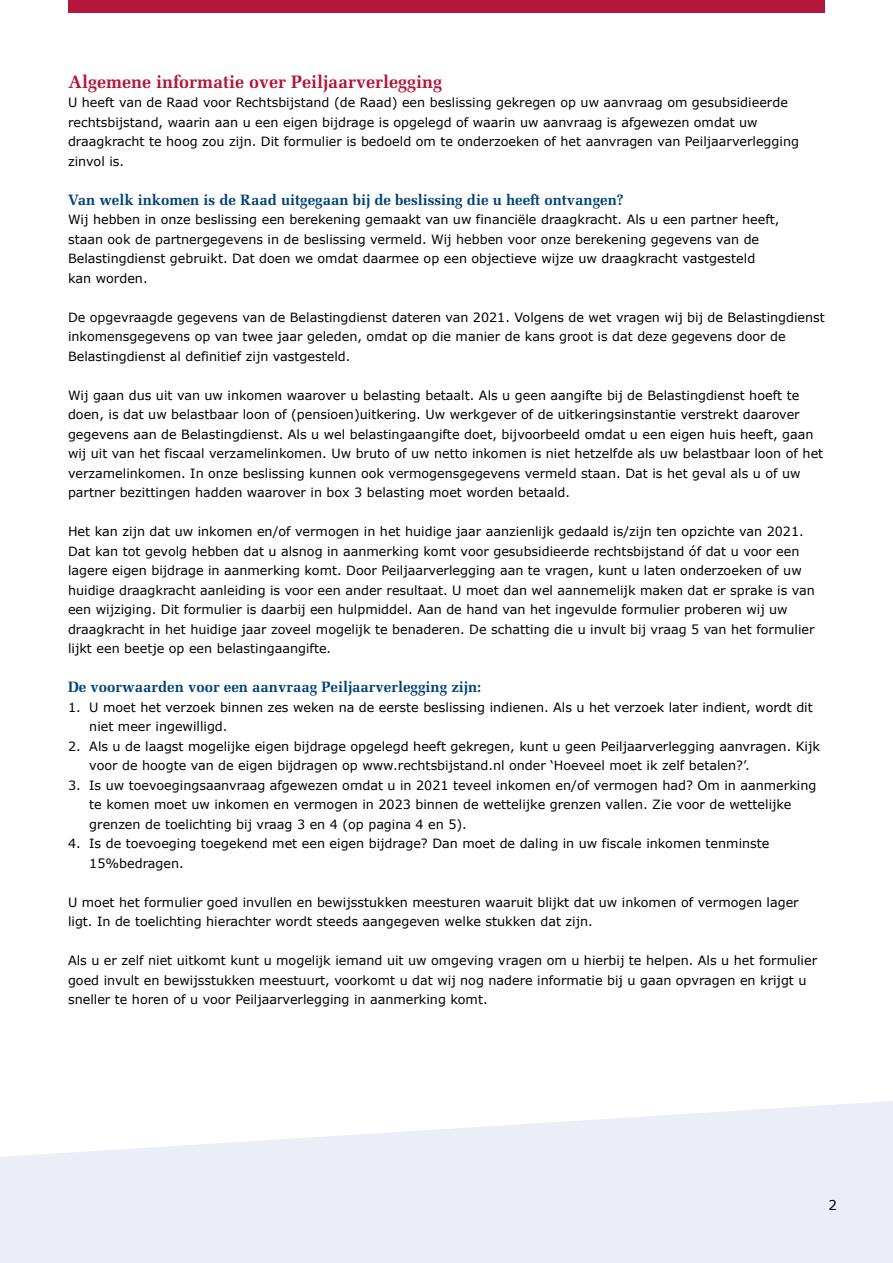
<style>
.page{position:relative;width:893px;height:1263px;background:#fff}
.page>*{position:absolute;margin:0;border:0;box-sizing:border-box;transform-origin:0 0}
.t1{font:700 18px "Melior LT Std";color:#b4163c}
.t2{font:700 15px "Melior LT Std";color:#004379}
.t3{font:13.5px "Verdana";color:#000}
.t4{font:12.75px/19.5px "Verdana";color:#000}
</style>
<div class="page">
<svg style="left:0;top:1101px;width:893px;height:162px;fill:#ebeef6"></svg>
<div style="left:68px;top:0;width:757px;height:13px;background:#b4163c"></div>
<h1 class="t1" style="left:68px;top:71px;width:375px">Algemene informatie over Peiljaarverlegging</h1>
<p class="t4" style="left:68px;top:93px;width:732px">U heeft van de Raad voor Rechtsbijstand (de Raad) een beslissing gekregen op uw aanvraag om gesubsidieerde rechtsbijstand, waarin aan u een eigen bijdrage is opgelegd of waarin uw aanvraag is afgewezen omdat uw draagkracht te hoog zou zijn. Dit formulier is bedoeld om te onderzoeken of het aanvragen van Peiljaarverlegging zinvol is.</p>
<p class="t2" style="left:68px;top:190px;width:557px">Van welk inkomen is de Raad uitgegaan bij de beslissing die u heeft ontvangen?</p>
<p class="t4" style="left:68px;top:210px;width:713px">Wij hebben in onze beslissing een berekening gemaakt van uw financiële draagkracht. Als u een partner heeft, staan ook de partnergegevens in de beslissing vermeld. Wij hebben voor onze berekening gegevens van de Belastingdienst gebruikt. Dat doen we omdat daarmee op een objectieve wijze uw draagkracht vastgesteld kan worden.</p>
<p class="t4" style="left:68px;top:307px;width:758px">De opgevraagde gegevens van de Belastingdienst dateren van 2021. Volgens de wet vragen wij bij de Belastingdienst inkomensgegevens op van twee jaar geleden, omdat op die manier de kans groot is dat deze gegevens door de<br>Belastingdienst al definitief zijn vastgesteld.</p>
<p class="t4" style="left:68px;top:385px;width:757px">Wij gaan dus uit van uw inkomen waarover u belasting betaalt. Als u geen aangifte bij de Belastingdienst hoeft te doen, is dat uw belastbaar loon of (pensioen)uitkering. Uw werkgever of de uitkeringsinstantie verstrekt daarover gegevens aan de Belastingdienst. Als u wel belastingaangifte doet, bijvoorbeeld omdat u een eigen huis heeft, gaan wij uit van het fiscaal verzamelinkomen. Uw bruto of uw netto inkomen is niet hetzelfde als uw belastbaar loon of het verzamelinkomen. In onze beslissing kunnen ook vermogensgegevens vermeld staan. Dat is het geval als u of uw partner bezittingen hadden waarover in box 3 belasting moet worden betaald.</p>
<p class="t4" style="left:68px;top:522px;width:748px">Het kan zijn dat uw inkomen en/of vermogen in het huidige jaar aanzienlijk gedaald is/zijn ten opzichte van 2021.<br>Dat kan tot gevolg hebben dat u alsnog in aanmerking komt voor gesubsidieerde rechtsbijstand óf dat u voor een lagere eigen bijdrage in aanmerking komt. Door Peiljaarverlegging aan te vragen, kunt u laten onderzoeken of uw huidige draagkracht aanleiding is voor een ander resultaat. U moet dan wel aannemelijk maken dat er sprake is van een wijziging. Dit formulier is daarbij een hulpmiddel. Aan de hand van het ingevulde formulier proberen wij uw draagkracht in het huidige jaar zoveel mogelijk te benaderen. De schatting die u invult bij vraag 5 van het formulier lijkt een beetje op een belastingaangifte.</p>
<p class="t2" style="left:68px;top:678px;width:415px">De voorwaarden voor een aanvraag Peiljaarverlegging zijn:</p>
<p class="t4" style="left:89px;top:697px;width:725px;text-indent:-21px">1. U moet het verzoek binnen zes weken na de eerste beslissing indienen. Als u het verzoek later indient, wordt dit niet meer ingewilligd.</p>
<p class="t4" style="left:89px;top:736px;width:732px;text-indent:-21px">2. Als u de laagst mogelijke eigen bijdrage opgelegd heeft gekregen, kunt u geen Peiljaarverlegging aanvragen. Kijk voor de hoogte van de eigen bijdragen op www.rechtsbijstand.nl onder ‘Hoeveel moet ik zelf betalen?’.</p>
<p class="t4" style="left:89px;top:775px;width:729px;text-indent:-21px">3. Is uw toevoegingsaanvraag afgewezen omdat u in 2021 teveel inkomen en/of vermogen had? Om in aanmerking te komen moet uw inkomen en vermogen in 2023 binnen de wettelijke grenzen vallen. Zie voor de wettelijke grenzen de toelichting bij vraag 3 en 4 (op pagina 4 en 5).</p>
<p class="t4" style="left:89px;top:834px;width:682px;text-indent:-21px">4. Is de toevoeging toegekend met een eigen bijdrage? Dan moet de daling in uw fiscale inkomen tenminste<br>15%bedragen.</p>
<p class="t4" style="left:68px;top:892px;width:732px">U moet het formulier goed invullen en bewijsstukken meesturen waaruit blijkt dat uw inkomen of vermogen lager ligt. In de toelichting hierachter wordt steeds aangegeven welke stukken dat zijn.</p>
<p class="t4" style="left:68px;top:951px;width:751px">Als u er zelf niet uitkomt kunt u mogelijk iemand uit uw omgeving vragen om u hierbij te helpen. Als u het formulier goed invult en bewijsstukken meestuurt, voorkomt u dat wij nog nadere informatie bij u gaan opvragen en krijgt u sneller te horen of u voor Peiljaarverlegging in aanmerking komt.</p>
<p class="t3" style="left:828px;top:1196px;width:10px">2</p>
</div>
